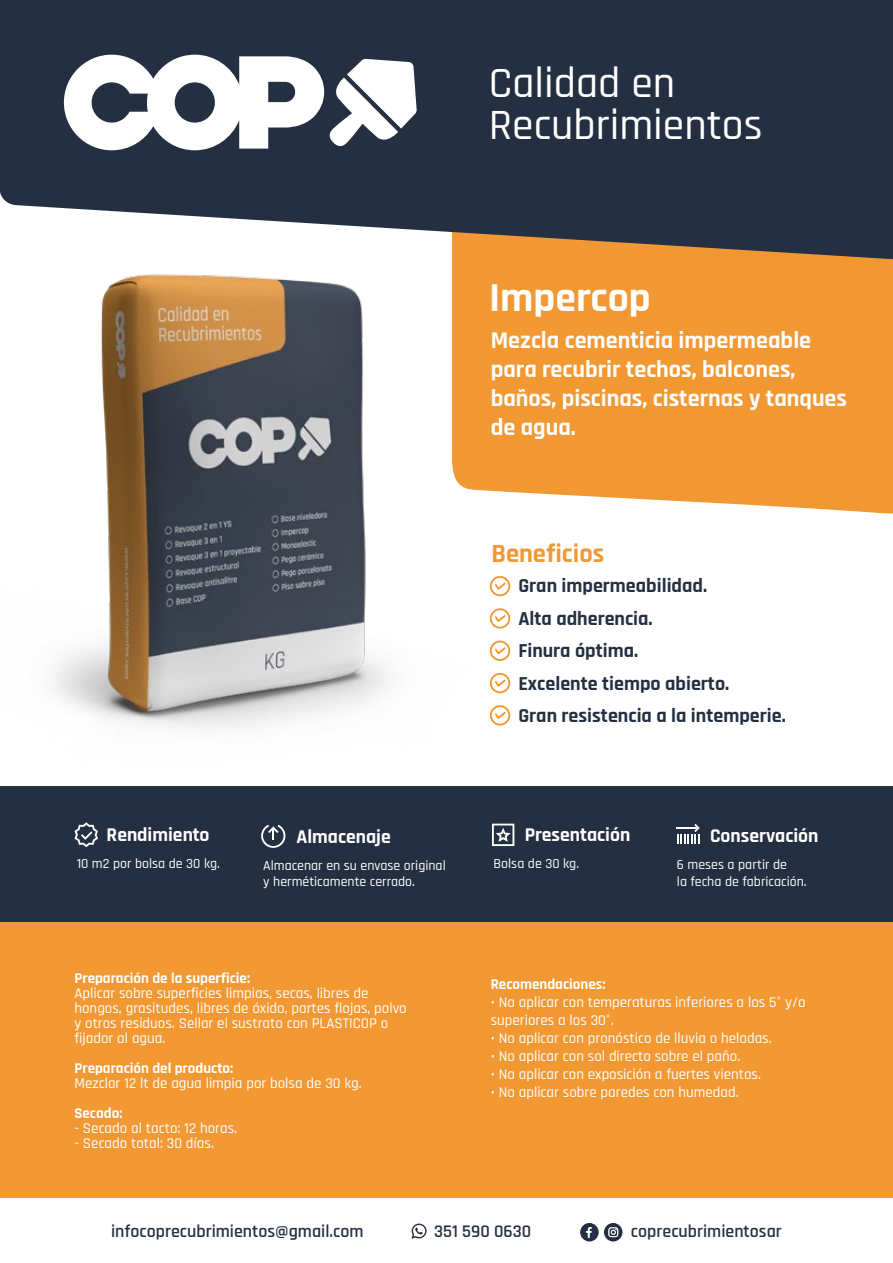
<style>
.page{position:relative;width:893px;height:1263px;background:#fff}
.page>*{position:absolute;margin:0;border:0;box-sizing:border-box;transform-origin:0 0}
.t1{font:500 43.65px/41.7px "Rajdhani";color:#fff}
.t2{font:700 41.7px "Rajdhani";color:#fff}
.t3{font:700 26.4px "Rajdhani";color:#f19833}
.t4{font:700 24.15px/29px "Rajdhani";color:#fff}
.t5{font:700 20.1px/32.4px "Rajdhani";color:#243042}
.t6{font:700 19.65px "Rajdhani";color:#fff}
.t7{font:600 17.85px "Rajdhani";color:#243042}
.t8{font:500 15px/15px "Rajdhani";color:#fff}
.t9{font:700 15px "Rajdhani";color:#fff}
.t10{font:500 13.95px/16.6px "Rajdhani";color:#fff}
</style>
<div class="page">
<img style="left:52px;top:274px;width:459px;height:455px">
<div style="left:452px;top:259px;width:441px;height:254px;background:#f19833"></div>
<div style="left:0;top:786px;width:893px;height:137px;background:#243042"></div>
<div style="left:0;top:923px;width:893px;height:275px;background:#f19833"></div>
<div style="left:0;top:0;width:893px;height:188px;background:#243042"></div>
<svg style="left:64px;top:55px;width:353px;height:95px"></svg>
<svg style="left:0;top:188px;width:893px;height:71px;fill:#243042"></svg>
<svg style="left:677px;top:824px;width:23px;height:20px"></svg>
<svg style="left:261px;top:825px;width:24px;height:23px"></svg>
<svg style="left:492px;top:824px;width:22px;height:22px"></svg>
<svg style="left:74px;top:822px;width:24px;height:25px"></svg>
<div style="left:490px;top:576px;width:20px;height:20px;border:2px solid #f19833;border-radius:50%"></div>
<svg style="left:493px;top:581px;width:14px;height:10px"></svg>
<div style="left:490px;top:608px;width:20px;height:21px;border:2px solid #f19833;border-radius:50%"></div>
<svg style="left:493px;top:613px;width:14px;height:11px"></svg>
<div style="left:490px;top:640px;width:20px;height:21px;border:2px solid #f19833;border-radius:50%"></div>
<svg style="left:493px;top:645px;width:14px;height:11px"></svg>
<div style="left:490px;top:673px;width:20px;height:20px;border:2px solid #f19833;border-radius:50%"></div>
<svg style="left:493px;top:678px;width:14px;height:10px"></svg>
<div style="left:490px;top:705px;width:20px;height:21px;border:2px solid #f19833;border-radius:50%"></div>
<svg style="left:493px;top:710px;width:14px;height:11px"></svg>
<svg style="left:411px;top:1223px;width:16px;height:16px"></svg>
<div style="left:580px;top:1223px;width:19px;height:18px;background:#243042;border-radius:50%"></div>
<svg style="left:586px;top:1227px;width:6px;height:11px"></svg>
<div style="left:604px;top:1223px;width:18px;height:18px;background:#243042;border-radius:50%"></div>
<svg style="left:608px;top:1227px;width:10px;height:10px"></svg>
<h1 class="t1" style="left:489px;top:63px;width:275px">Calidad en<br>Recubrimientos</h1>
<h2 class="t2" style="left:489px;top:272px;width:163px">Impercop</h2>
<h3 class="t4" style="left:491px;top:326px;width:358px">Mezcla cementicia impermeable para recubrir techos, balcones, baños, piscinas, cisternas y tanques de agua.</h3>
<h3 class="t6" style="left:107px;top:823px;width:104px">Rendimiento</h3>
<p class="t10" style="left:77px;top:856px;width:145px">10 m2 por bolsa de 30 kg.</p>
<h3 class="t6" style="left:296px;top:824px;width:96px">Almacenaje</h3>
<p class="t10" style="left:263px;top:857px;width:184px">Almacenar en su envase original y herméticamente cerrado.</p>
<p class="t9" style="left:74px;top:969px;width:177px">Preparación de la superficie:</p>
<p class="t8" style="left:74px;top:986px;width:334px">Aplicar sobre superficies limpias, secas, libres de hongos, grasitudes, libres de óxido, partes flojas, polvo y otros residuos. Sellar el sustrato con PLASTICOP o fijador al agua.</p>
<p class="t9" style="left:74px;top:1059px;width:160px">Preparación del producto:</p>
<p class="t8" style="left:74px;top:1076px;width:289px">Mezclar 12 lt de agua limpia por bolsa de 30 kg.</p>
<p class="t9" style="left:74px;top:1104px;width:50px">Secado:</p>
<p class="t8" style="left:74px;top:1121px;width:164px">- Secado al tacto: 12 horas.</p>
<p class="t8" style="left:74px;top:1136px;width:141px">- Secado total: 30 días.</p>
<h3 class="t3" style="left:491px;top:537px;width:115px">Beneficios</h3>
<h3 class="t5" style="left:518px;top:570px;width:269px">Gran impermeabilidad.<br>Alta adherencia.<br>Finura óptima.<br>Excelente tiempo abierto.<br>Gran resistencia a la intemperie.</h3>
<h3 class="t6" style="left:525px;top:823px;width:107px">Presentación</h3>
<p class="t10" style="left:494px;top:856px;width:87px">Bolsa de 30 kg.</p>
<h3 class="t6" style="left:710px;top:824px;width:110px">Conservación</h3>
<p class="t10" style="left:677px;top:856px;width:131px">6 meses a partir de<br>la fecha de fabricación.</p>
<p class="t9" style="left:491px;top:975px;width:116px">Recomendaciones:</p>
<p class="t8" style="left:491px;top:993px;width:316px;line-height:18px">• No aplicar con temperaturas inferiores a los 5° y/o superiores a los 30°.</p>
<p class="t8" style="left:491px;top:1031px;width:282px">• No aplicar con pronóstico de lluvia o heladas.</p>
<p class="t8" style="left:491px;top:1049px;width:251px">• No aplicar con sol directo sobre el paño.</p>
<p class="t8" style="left:491px;top:1067px;width:272px">• No aplicar con exposición a fuertes vientos.</p>
<p class="t8" style="left:491px;top:1085px;width:249px">• No aplicar sobre paredes con humedad.</p>
<p class="t7" style="left:111px;top:1221px;width:254px">infocoprecubrimientos@gmail.com</p>
<p class="t7" style="left:434px;top:1221px;width:99px">351 590 0630</p>
<p class="t7" style="left:631px;top:1221px;width:152px">coprecubrimientosar</p>
</div>
